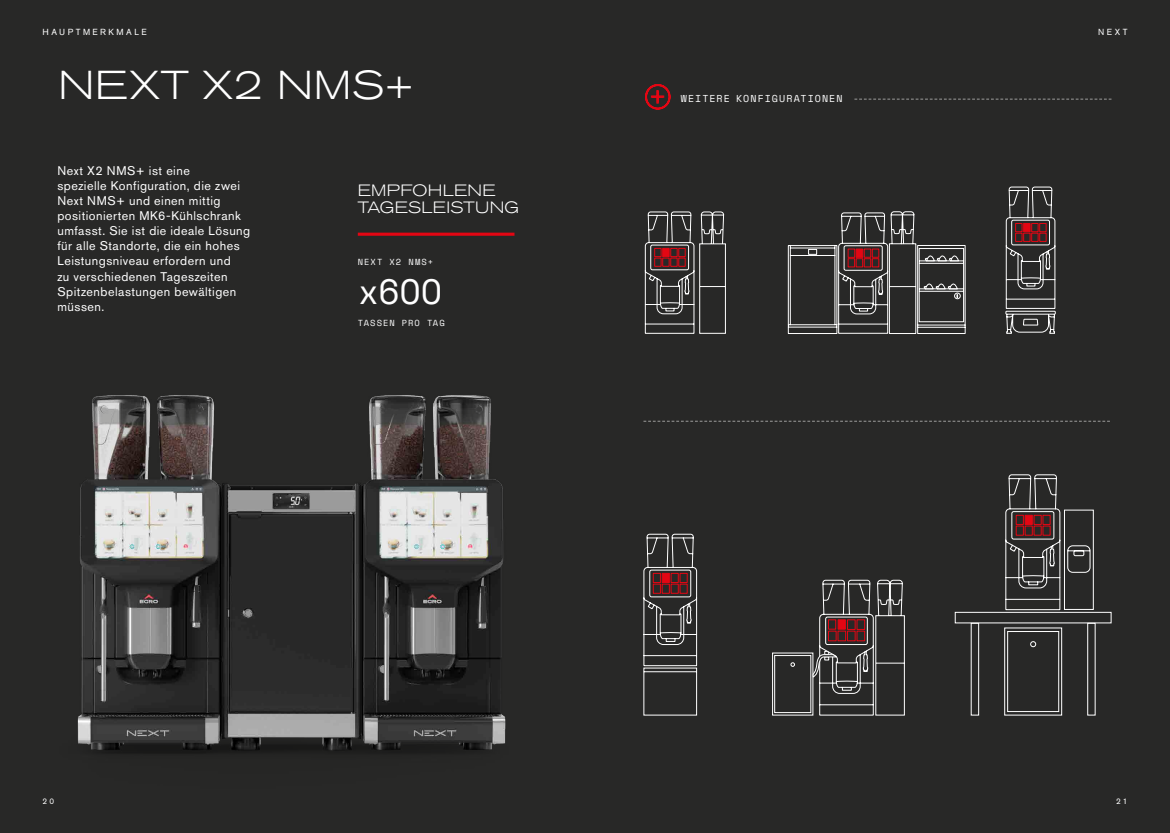
<style>
.page{position:relative;width:1170px;height:833px;background:#fff}
.page>*{position:absolute;margin:0;border:0;box-sizing:border-box;transform-origin:0 0}
.t1{font:300 expanded 40px "Akzidenz Grotesk BQ";letter-spacing:.025em;color:#fff}
.t2{font:35px "Space Mono";color:#fff}
.t3{font:300 expanded 16.25px/17.5px "Akzidenz Grotesk BQ";letter-spacing:.01em;color:#fff}
.t4{font:12.5px/15px "Akzidenz Grotesk BQ";letter-spacing:.04em;color:#fff}
.t5{font:10px "Space Mono";letter-spacing:.105em;color:#fff}
.t6{font:8.75px "Space Mono";letter-spacing:.12em;color:#fff}
.t7{font:8.75px "Akzidenz Grotesk BQ";letter-spacing:.28em;color:#fff}
.t8{font:8.12px "Akzidenz Grotesk BQ";color:#fff}
</style>
<div class="page">
<div style="left:0;top:0;width:585px;height:833px;background:#282827"></div>
<div style="left:585px;top:0;width:584px;height:833px;background:#282827"></div>
<svg style="left:787px;top:211px;width:178px;height:123px"></svg>
<svg style="left:643px;top:533px;width:54px;height:183px"></svg>
<svg style="left:644px;top:211px;width:82px;height:123px"></svg>
<svg style="left:1005px;top:186px;width:50px;height:148px"></svg>
<svg style="left:772px;top:579px;width:133px;height:137px"></svg>
<svg style="left:1004px;top:627px;width:58px;height:89px"></svg>
<div style="left:1063px;top:510px;width:30px;height:100px;border:1px solid #fff"></div>
<svg style="left:1067px;top:545px;width:23px;height:28px"></svg>
<svg style="left:1005px;top:474px;width:55px;height:136px"></svg>
<div style="left:954px;top:612px;width:157px;height:11px;border:1px solid #fff"></div>
<div style="left:1087px;top:623px;width:8px;height:92px;border:1px solid #fff"></div>
<svg style="left:643px;top:421px;width:466px;height:1px"></svg>
<img style="left:77px;top:395px;width:429px;height:359px">
<svg style="left:854px;top:99px;width:257px;height:1px"></svg>
<svg style="left:645px;top:84px;width:26px;height:26px"></svg>
<hr style="left:358px;top:233px;width:156px;height:3px;background:#e30613">
<p class="t7" style="left:43px;top:27px;width:106px">HAUPTMERKMALE</p>
<h1 class="t1" style="left:58px;top:62px;width:358px">NEXT X2 NMS+</h1>
<p class="t4" style="left:57px;top:163px;width:194px">Next X2 NMS+ ist eine<br>spezielle Konfiguration, die zwei<br>Next NMS+ und einen mittig positionierten MK6-Kühlschrank umfasst. Sie ist die ideale Lösung für alle Standorte, die ein hohes<br>Leistungsniveau erfordern und<br>zu verschiedenen Tageszeiten<br>Spitzenbelastungen bewältigen müssen.</p>
<h3 class="t3" style="left:358px;top:181px;width:163px">EMPFOHLENE<br>TAGESLEISTUNG</h3>
<p class="t6" style="left:358px;top:255px;width:77px">NEXT X2 NMS+</p>
<h2 class="t2" style="left:358px;top:266px;width:86px">x6OO</h2>
<p class="t6" style="left:358px;top:317px;width:88px">TASSEN PRO TAG</p>
<p class="t5" style="left:680px;top:91px;width:163px">WEITERE KONFIGURATIONEN</p>
<p class="t7" style="left:1097px;top:26px;width:31px">NEXT</p>
<p class="t8" style="left:43px;top:796px;width:13px">2 0</p>
<p class="t8" style="left:1115px;top:796px;width:13px">21</p>
</div>
